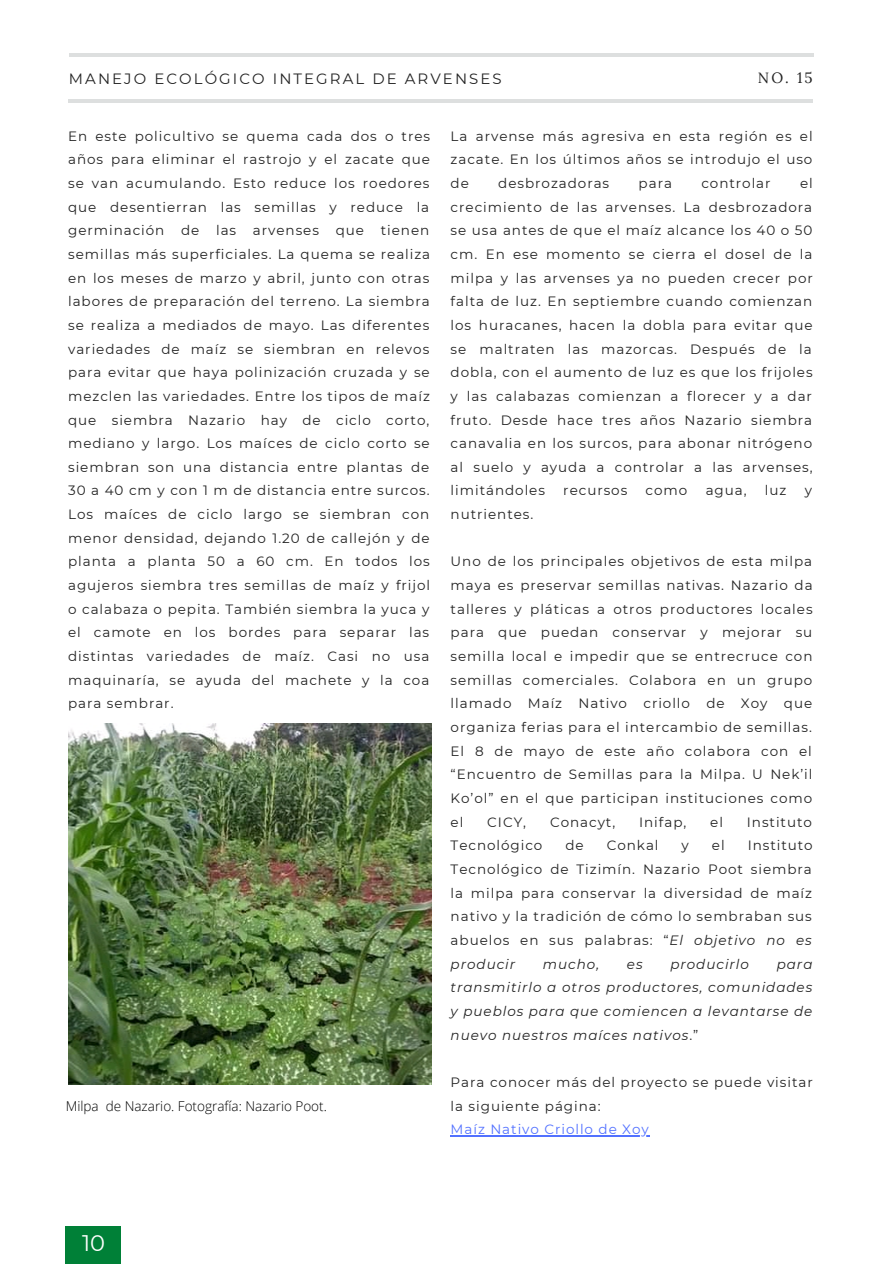
<style>
.page{position:relative;width:894px;height:1264px;background:#fff}
.page>*{position:absolute;margin:0;border:0;box-sizing:border-box;transform-origin:0 0}
.t1{font:22.5px "Montserrat";color:#fff}
.t2{font:14.85px "Montserrat";letter-spacing:.14em;color:#222}
.t3{font:14.85px "Lora";color:#222}
.t4{font:13.5px/23.7px "Montserrat";letter-spacing:.07em;color:#222;text-align:justify}
.t5{font:italic 13.5px/23.7px "Montserrat";letter-spacing:.07em;color:#222;text-align:justify}
.t6{font:300 13.5px "Open Sans";color:#000}
.t7{font:13.5px "Montserrat";letter-spacing:.07em;color:#5271ff}
.s1{font-style:italic}
.s2{font-style:normal}
</style>
<div class="page">
<hr style="left:68px;top:99px;width:744px;height:3px;background:#192627">
<hr style="left:69px;top:53px;width:744px;height:4px;background:#dddfdf">
<img style="left:69px;top:724px;width:362px;height:360px">
<div style="left:66px;top:1226px;width:55px;height:37px;background:#008037"></div>
<hr style="left:450px;top:1135px;width:199px;height:1px;background:#5271ff">
<p class="t2" style="left:69px;top:69px;width:434px">MANEJO ECOLÓGICO INTEGRAL DE ARVENSES</p>
<p class="t3" style="left:757px;top:68px;width:56px">NO. 15</p>
<p class="t4" style="left:68px;top:124px;width:363px">En este policultivo se quema cada dos o tres años para eliminar el rastrojo y el zacate que se van acumulando. Esto reduce los roedores que desentierran las semillas y reduce la germinación de las arvenses que tienen semillas más superficiales. La quema se realiza en los meses de marzo y abril, junto con otras labores de preparación del terreno. La siembra se realiza a mediados de mayo. Las diferentes variedades de maíz se siembran en relevos para evitar que haya polinización cruzada y se mezclen las variedades. Entre los tipos de maíz que siembra Nazario hay de ciclo corto, mediano y largo. Los maíces de ciclo corto se siembran son una distancia entre plantas de 30 a 40 cm y con 1 m de distancia entre surcos.<br>Los maíces de ciclo largo se siembran con menor densidad, dejando 1.20 de callejón y de planta a planta 50 a 60 cm. En todos los agujeros siembra tres semillas de maíz y frijol o calabaza o pepita. También siembra la yuca y el camote en los bordes para separar las distintas variedades de maíz. Casi no usa maquinaría, se ayuda del machete y la coa para sembrar.</p>
<p class="t6" style="left:66px;top:1096px;width:262px">Milpa de Nazario. Fotografía: Nazario Poot.</p>
<p class="t4" style="left:450px;top:124px;width:363px">La arvense más agresiva en esta región es el zacate. En los últimos años se introdujo el uso de</p>
<p class="t4" style="left:450px;top:171px;width:363px;text-indent:349px">el crecimiento de las arvenses. La desbrozadora se usa antes de que el maíz alcance los 40 o 50 cm. En ese momento se cierra el dosel de la milpa y las arvenses ya no pueden crecer por falta de luz. En septiembre cuando comienzan los huracanes, hacen la dobla para evitar que se maltraten las mazorcas. Después de la dobla, con el aumento de luz es que los frijoles y las calabazas comienzan a florecer y a dar fruto. Desde hace tres años Nazario siembra canavalia en los surcos, para abonar nitrógeno al suelo y ayuda a controlar a las arvenses, limitándoles</p>
<p class="t4" style="left:498px;top:171px;width:112px">desbrozadoras</p>
<p class="t4" style="left:638px;top:171px;width:35px">para</p>
<p class="t4" style="left:701px;top:171px;width:71px">controlar</p>
<p class="t4" style="left:563px;top:479px;width:66px">recursos</p>
<p class="t4" style="left:645px;top:479px;width:43px">como</p>
<p class="t4" style="left:705px;top:479px;width:42px">agua,</p>
<p class="t4" style="left:764px;top:479px;width:23px">luz</p>
<p class="t4" style="left:804px;top:479px;width:9px">y</p>
<p class="t4" style="left:450px;top:502px;width:84px">nutrientes.</p>
<p class="t4" style="left:450px;top:549px;width:363px">Uno de los principales objetivos de esta milpa maya es preservar semillas nativas. Nazario da talleres y pláticas a otros productores locales para que puedan conservar y mejorar su semilla local e impedir que se entrecruce con semillas comerciales. Colabora en un grupo llamado Maíz Nativo criollo de Xoy que organiza ferias para el intercambio de semillas.<br>El 8 de mayo de este año colabora con el “Encuentro de Semillas para la Milpa. U Nek’il Ko’ol” en el que participan instituciones como el</p>
<p class="t4" style="left:487px;top:810px;width:40px">CICY,</p>
<p class="t4" style="left:550px;top:810px;width:67px">Conacyt,</p>
<p class="t4" style="left:639px;top:810px;width:49px">Inifap,</p>
<p class="t4" style="left:710px;top:810px;width:14px">el</p>
<p class="t4" style="left:746px;top:810px;width:67px">Instituto</p>
<p class="t4" style="left:450px;top:833px;width:93px">Tecnológico</p>
<p class="t4" style="left:565px;top:833px;width:20px">de</p>
<p class="t4" style="left:606px;top:833px;width:53px">Conkal</p>
<p class="t4" style="left:681px;top:833px;width:9px">y</p>
<p class="t4" style="left:711px;top:833px;width:14px">el</p>
<p class="t4" style="left:450px;top:833px;width:363px;text-indent:297px">Instituto Tecnológico de Tizimín. Nazario Poot siembra la milpa para conservar la diversidad de maíz nativo y la tradición de cómo lo sembraban sus abuelos en sus palabras: “<span class="s1">El objetivo no es producir</span></p>
<p class="t5" style="left:543px;top:951px;width:58px">mucho,</p>
<p class="t5" style="left:626px;top:951px;width:17px">es</p>
<p class="t5" style="left:670px;top:951px;width:80px">producirlo</p>
<p class="t5" style="left:450px;top:951px;width:363px;text-indent:326px">para transmitirlo a otros productores, comunidades y pueblos para que comiencen a levantarse de nuevo nuestros maíces nativos<span class="s2">.”</span></p>
<p class="t4" style="left:450px;top:1070px;width:363px">Para conocer más del proyecto se puede visitar la siguiente página:</p>
<p class="t7" style="left:450px;top:1121px;width:200px">Maíz Nativo Criollo de Xoy</p>
<p class="t1" style="left:82px;top:1229px;width:25px">10</p>
</div>
